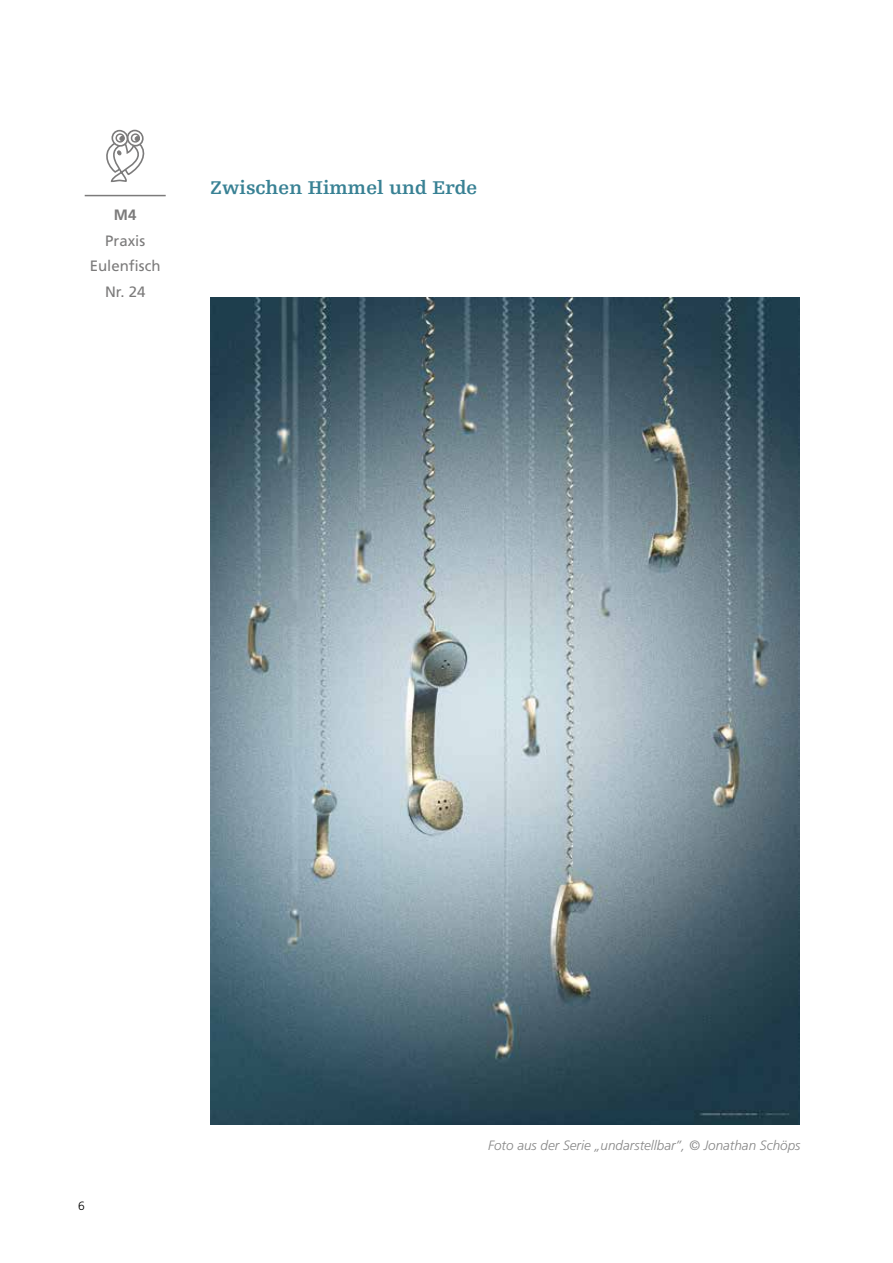
<style>
.page{position:relative;width:893px;height:1263px;background:#fff}
.page>*{position:absolute;margin:0;border:0;box-sizing:border-box;transform-origin:0 0}
.t1{font:700 19.5px "Egyptienne FLT Std";color:#388194}
.t2{font:15px/25.5px "Frutiger LT Pro";color:#7c7b7b;text-align:center}
.t3{font:700 15px "Frutiger LT Pro";color:#7c7b7b}
.t4{font:italic 300 13.5px "Frutiger LT Std";color:#878787}
.t5{font:300 12px "Frutiger LT Pro";color:#000}
</style>
<div class="page">
<hr style="left:85px;top:195px;width:81px;height:1px;background:#7c7b7b">
<div style="left:111px;top:130px;width:18px;height:17px;border:2px solid #7c7b7b;border-radius:50%"></div>
<div style="left:127px;top:130px;width:17px;height:17px;border:2px solid #7c7b7b;border-radius:50%"></div>
<div style="left:115px;top:133px;width:10px;height:10px;border:2px solid #7c7b7b;border-radius:50%"></div>
<div style="left:131px;top:133px;width:9px;height:10px;border:2px solid #7c7b7b;border-radius:50%"></div>
<svg style="left:106px;top:136px;width:39px;height:47px"></svg>
<img style="left:210px;top:298px;width:590px;height:826px">
<p class="t3" style="left:114px;top:206px;width:24px">M4</p>
<p class="t2" style="left:90px;top:228px;width:72px">Praxis<br>Eulenfisch<br>Nr. 24</p>
<h1 class="t1" style="left:210px;top:177px;width:269px">Zwischen Himmel und Erde</h1>
<p class="t5" style="left:78px;top:1199px;width:8px">6</p>
<p class="t4" style="left:488px;top:1138px;width:314px">Foto aus der Serie „undarstellbar”, © Jonathan Schöps</p>
</div>
